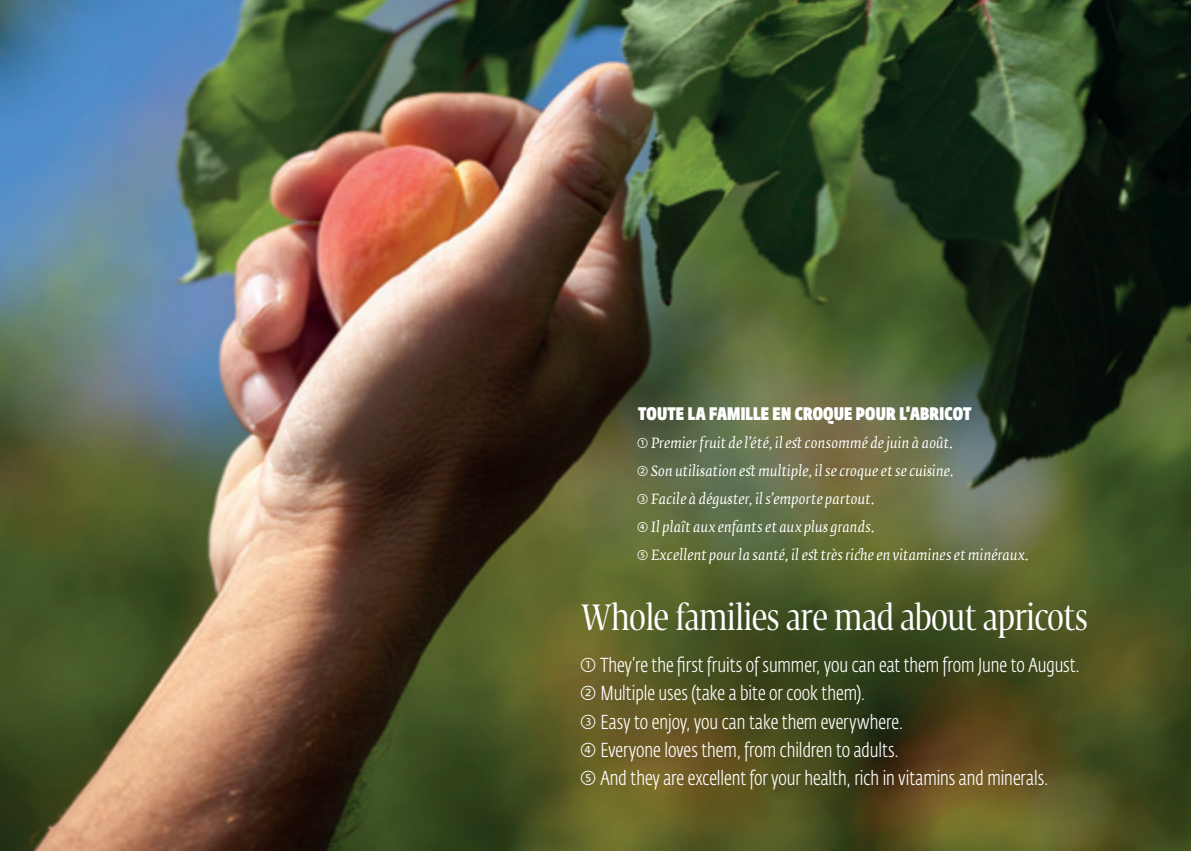
<style>
.page{position:relative;width:1191px;height:851px;background:#fff}
.page>*{position:absolute;margin:0;border:0;box-sizing:border-box;transform-origin:0 0}
.t1{font:condensed 36px "Fedra Serif Display";color:#fff}
.t2{font:300 20px/28px "Fedra Sans Cond Std";color:#fff}
.t3{font:18px "Fe Sa Dis Heavy Cond";letter-spacing:.01em;color:#fff}
.t4{font:italic 14px/28px "Fedra Serif B Pro";letter-spacing:.015em;color:#fff}
</style>
<div class="page">
<img style="left:0;top:0;width:1191px;height:850px">
<p class="t3" style="left:638px;top:403px;width:335px">TOUTE LA FAMILLE EN CROQUE POUR L’ABRICOT</p>
<p class="t4" style="left:637px;top:429px;width:393px">➀ Premier fruit de l’été, il est consommé de juin à août.<br>➁ Son utilisation est multiple, il se croque et se cuisine.<br>➂ Facile à déguster, il s’emporte partout.<br>➃ Il plaît aux enfants et aux plus grands.<br>➄ Excellent pour la santé, il est très riche en vitamines et minéraux.</p>
<h1 class="t1" style="left:581px;top:597px;width:508px">Whole families are mad about apricots</h1>
<p class="t2" style="left:580px;top:651px;width:501px">➀ They’re the first fruits of summer, you can eat them from June to August.<br>➁ Multiple uses (take a bite or cook them).<br>➂ Easy to enjoy, you can take them everywhere.<br>➃ Everyone loves them, from children to adults.<br>➄ And they are excellent for your health, rich in vitamins and minerals.</p>
</div>
